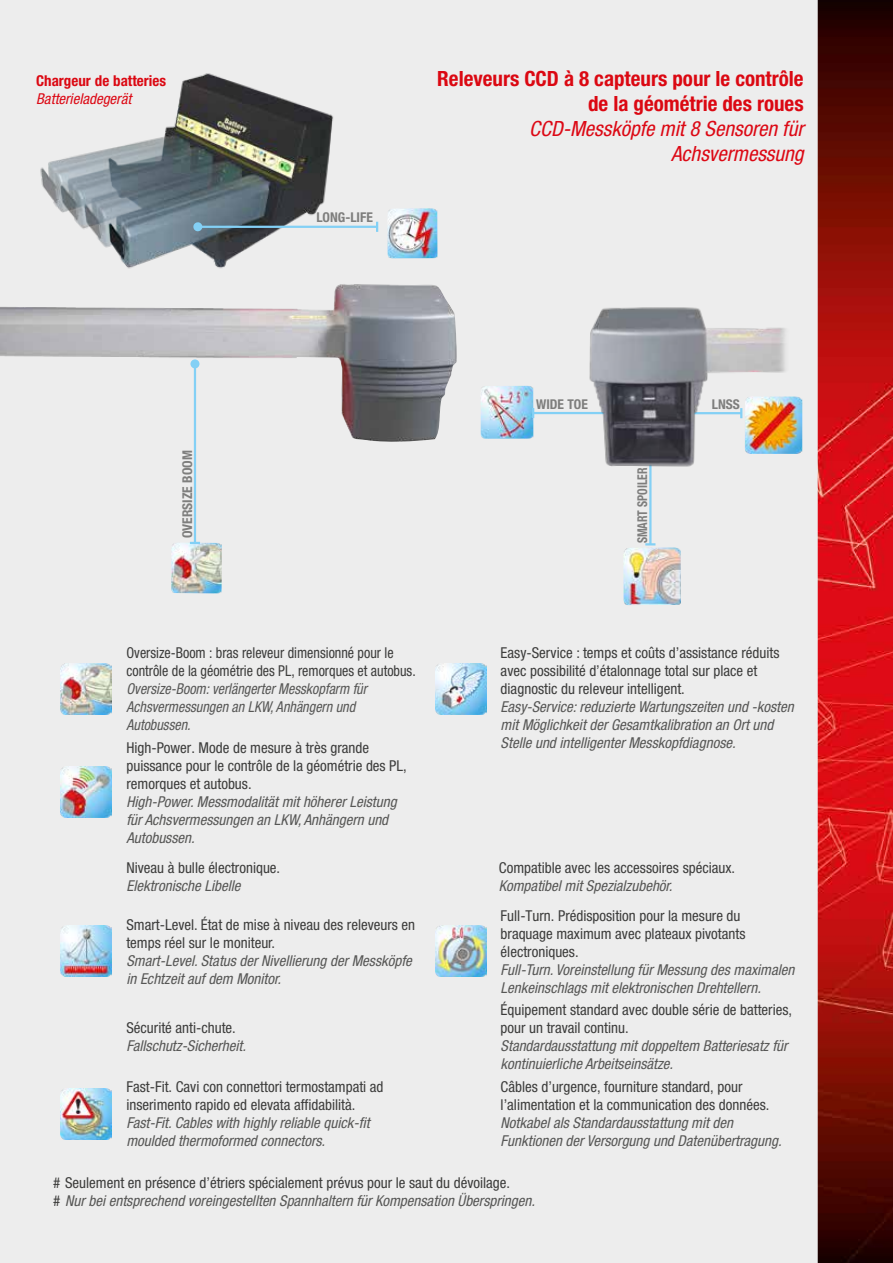
<style>
.page{position:relative;width:893px;height:1263px;background:#fff}
.page>*{position:absolute;margin:0;border:0;box-sizing:border-box;transform-origin:0 0}
.t1{font:700 condensed 21px/25.2px "Helvetica Neue LT Std";color:#db0812;text-align:right}
.t2{font:italic condensed 21px/25.2px "Helvetica Neue LT Std";color:#dc0814;text-align:right}
.t3{font:italic condensed 15px/18px "Helvetica Neue LT Std";color:#575756}
.t4{font:condensed 15px/18px "Helvetica Neue LT Std";color:#3c3c3b}
.t5{font:condensed 15px/18px "Helvetica Neue LT Std";color:#3c3c3b;scale:.94 1}
.t6{font:italic condensed 15px/18px "Helvetica Neue LT Std";color:#575756;scale:.94 1}
.t7{font:700 condensed 15px "Helvetica Neue LT Std";color:#db0812}
.t8{font:italic condensed 15px "Helvetica Neue LT Std";color:#dc0814}
.t9{font:700 condensed 13.5px "Helvetica Neue LT Std";color:#7e7e7d}
.t10{font:700 condensed 13.5px "Helvetica Neue LT Std";color:#7e7e7d;scale:.87 1}
.s1{font-style:normal;color:#3c3c3b}
</style>
<div class="page">
<img style="left:1px;top:0;width:892px;height:1263px">
<hr style="left:0;top:0;width:1px;height:1263px;background:#ededed">
<img style="left:0;top:41px;width:458px;height:448px">
<img style="left:36px;top:54px;width:307px;height:237px">
<img style="left:387px;top:208px;width:50px;height:50px">
<hr style="left:198px;top:226px;width:179px;height:2px;background:#83d0f5">
<svg style="left:193px;top:222px;width:10px;height:10px"></svg>
<svg style="left:376px;top:222px;width:2px;height:10px"></svg>
<img style="left:481px;top:386px;width:52px;height:53px">
<img style="left:623px;top:547px;width:58px;height:58px">
<hr style="left:533px;top:412px;width:92px;height:2px;background:#83d0f5">
<svg style="left:532px;top:408px;width:2px;height:10px"></svg>
<hr style="left:649px;top:446px;width:2px;height:98px;background:#83d0f5">
<svg style="left:645px;top:543px;width:10px;height:2px"></svg>
<img style="left:559px;top:301px;width:247px;height:183px">
<img style="left:171px;top:542px;width:51px;height:51px">
<hr style="left:194px;top:364px;width:2px;height:179px;background:#83d0f5">
<div style="left:190px;top:359px;width:9px;height:9px;background:#83d0f5;border-radius:50%"></div>
<svg style="left:190px;top:542px;width:10px;height:2px"></svg>
<img style="left:61px;top:663px;width:51px;height:51px">
<img style="left:435px;top:663px;width:51px;height:51px">
<img style="left:61px;top:767px;width:51px;height:51px">
<img style="left:61px;top:926px;width:51px;height:51px">
<img style="left:435px;top:926px;width:51px;height:51px">
<img style="left:61px;top:1088px;width:51px;height:51px">
<p class="t7" style="left:36px;top:72px;width:131px">Chargeur de batteries</p>
<p class="t8" style="left:36px;top:90px;width:97px">Batterieladegerät</p>
<p class="t9" style="left:316px;top:209px;width:58px">LONG-LIFE</p>
<h1 class="t1" style="left:437px;top:65px;width:368px">Releveurs CCD à 8 capteurs pour le contrôle de la géométrie des roues</h1>
<h1 class="t2" style="left:529px;top:116px;width:276px">CCD-Messköpfe mit 8 Sensoren für<br>Achsvermessung</h1>
<p class="t9" style="left:179px;top:538px;width:89px;rotate:-90deg">OVERSIZE BOOM</p>
<p class="t5" style="left:126px;top:644px;width:309px">Oversize-Boom : bras releveur dimensionné pour le contrôle de la géométrie des PL, remorques et autobus.</p>
<p class="t6" style="left:126px;top:680px;width:257px">Oversize-Boom: verlängerter Messkopfarm für<br>Achsvermessungen an LKW, Anhängern und<br>Autobussen.</p>
<p class="t4" style="left:126px;top:738px;width:282px">High-Power. Mode de mesure à très grande puissance pour le contrôle de la géométrie des PL, remorques et autobus.</p>
<p class="t3" style="left:126px;top:793px;width:272px">High-Power. Messmodalität mit höherer Leistung für Achsvermessungen an LKW, Anhängern und<br>Autobussen.</p>
<p class="t4" style="left:126px;top:858px;width:155px">Niveau à bulle électronique.</p>
<p class="t3" style="left:126px;top:877px;width:116px">Elektronische Libelle</p>
<p class="t4" style="left:126px;top:915px;width:290px">Smart-Level. État de mise à niveau des releveurs en temps réel sur le moniteur.</p>
<p class="t3" style="left:126px;top:952px;width:287px">Smart-Level. Status der Nivellierung der Messköpfe in Echtzeit auf dem Monitor.</p>
<p class="t4" style="left:126px;top:1019px;width:111px">Sécurité anti-chute.</p>
<p class="t3" style="left:126px;top:1037px;width:121px">Fallschutz-Sicherheit.</p>
<p class="t4" style="left:126px;top:1078px;width:259px">Fast-Fit. Cavi con connettori termostampati ad inserimento rapido ed elevata affidabilità.</p>
<p class="t3" style="left:126px;top:1114px;width:245px">Fast-Fit. Cables with highly reliable quick-fit moulded thermoformed connectors.</p>
<p class="t9" style="left:536px;top:396px;width:53px">WIDE TOE</p>
<p class="t9" style="left:712px;top:396px;width:30px">LNSS</p>
<p class="t10" style="left:634px;top:543px;width:88px;rotate:-90deg">SMART SPOILER</p>
<p class="t4" style="left:501px;top:644px;width:280px">Easy-Service : temps et coûts d’assistance réduits avec possibilité d’étalonnage total sur place et diagnostic du releveur intelligent.</p>
<p class="t3" style="left:501px;top:698px;width:295px">Easy-Service: reduzierte Wartungszeiten und -kosten mit Möglichkeit der Gesamtkalibration an Ort und<br>Stelle und intelligenter Messkopfdiagnose.</p>
<p class="t4" style="left:499px;top:858px;width:238px">Compatible avec les accessoires spéciaux.</p>
<p class="t3" style="left:499px;top:877px;width:175px">Kompatibel mit Spezialzubehör.</p>
<p class="t4" style="left:501px;top:906px;width:246px">Full-Turn. Prédisposition pour la mesure du braquage maximum avec plateaux pivotants électroniques.</p>
<p class="t3" style="left:501px;top:961px;width:295px">Full-Turn. Voreinstellung für Messung des maximalen<br>Lenkeinschlags mit elektronischen Drehtellern.</p>
<p class="t4" style="left:501px;top:1001px;width:293px">Équipement standard avec double série de batteries, pour un travail continu.</p>
<p class="t3" style="left:501px;top:1037px;width:288px">Standardausstattung mit doppeltem Batteriesatz für kontinuierliche Arbeitseinsätze.</p>
<p class="t4" style="left:501px;top:1078px;width:270px">Câbles d’urgence, fourniture standard, pour l’alimentation et la communication des données.</p>
<p class="t3" style="left:501px;top:1114px;width:282px">Notkabel als Standardausstattung mit den<br>Funktionen der Versorgung und Datenübertragung.</p>
<p class="t3" style="left:53px;top:1174px;width:483px"><span class="s1"># Seulement en présence d’étriers spécialement prévus pour le saut du dévoilage.<br>#</span> Nur bei entsprechend voreingestellten Spannhaltern für Kompensation Überspringen.</p>
</div>
